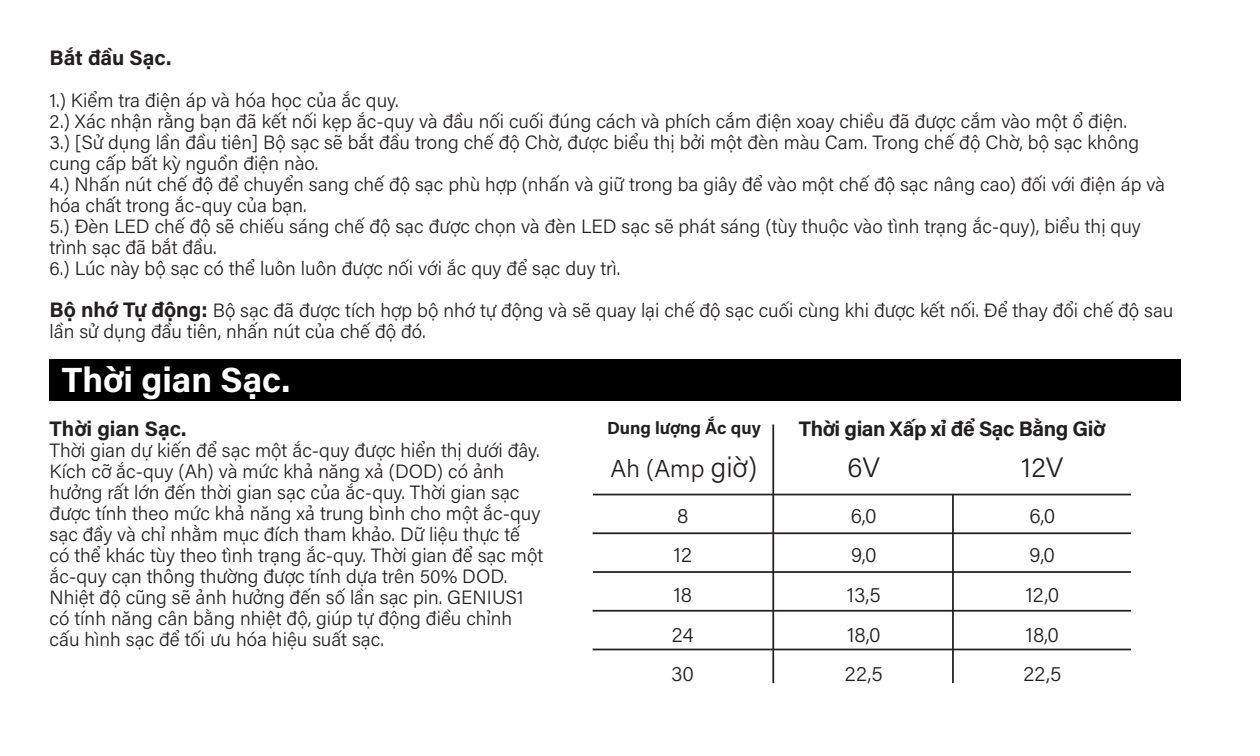
<style>
.page{position:relative;width:1260px;height:756px;background:#fff}
.page>*{position:absolute;margin:0;border:0;box-sizing:border-box;transform-origin:0 0}
.t1{font:700 35px "Acumin Pro";color:#fff}
.t2{font:300 28px "Acumin Pro";color:#231f20}
.t3{font:300 24.5px "Acumin Pro";color:#231f20}
.t4{font:700 21px "Acumin Pro";letter-spacing:-.015em;color:#231f20}
.t5{font:300 21px "Acumin Pro";color:#231f20}
.t6{font:300 19.25px/21px "Acumin Pro";color:#231f20}
.t7{font:700 17.5px "Acumin Pro";color:#231f20}
.s1{font-weight:700;font-size:21px}
.s2{font-size:28px}
</style>
<div class="page">
<hr style="left:593px;top:494px;width:538px;height:1px;background:#231f20">
<hr style="left:593px;top:532px;width:538px;height:2px;background:#231f20">
<hr style="left:593px;top:610px;width:538px;height:2px;background:#231f20">
<hr style="left:593px;top:649px;width:538px;height:1px;background:#231f20">
<hr style="left:593px;top:571px;width:538px;height:2px;background:#231f20">
<hr style="left:772px;top:424px;width:2px;height:259px;background:#231f20">
<hr style="left:952px;top:494px;width:2px;height:189px;background:#231f20">
<div style="left:50px;top:359px;width:1131px;height:41px;background:#000"></div>
<p class="t4" style="left:50px;top:43px;width:123px">Bắt đầu Sạc.</p>
<p class="t6" style="left:50px;top:89px;width:351px">1.) Kiểm tra điện áp và hóa học của ắc quy.</p>
<p class="t6" style="left:50px;top:110px;width:1079px">2.) Xác nhận rằng bạn đã kết nối kẹp ắc-quy và đầu nối cuối đúng cách và phích cắm điện xoay chiều đã được cắm vào một ổ điện.</p>
<p class="t6" style="left:50px;top:131px;width:1091px">3.) [Sử dụng lần đầu tiên] Bộ sạc sẽ bắt đầu trong chế độ Chờ, được biểu thị bởi một đèn màu Cam. Trong chế độ Chờ, bộ sạc không cung cấp bất kỳ nguồn điện nào.</p>
<p class="t6" style="left:50px;top:173px;width:1117px">4.) Nhấn nút chế độ để chuyển sang chế độ sạc phù hợp (nhấn và giữ trong ba giây để vào một chế độ sạc nâng cao) đối với điện áp và hóa chất trong ắc-quy của bạn.</p>
<p class="t6" style="left:50px;top:215px;width:1093px">5.) Đèn LED chế độ sẽ chiếu sáng chế độ sạc được chọn và đèn LED sạc sẽ phát sáng (tùy thuộc vào tình trạng ắc-quy), biểu thị quy trình sạc đã bắt đầu.</p>
<p class="t6" style="left:50px;top:257px;width:572px">6.) Lúc này bộ sạc có thể luôn luôn được nối với ắc quy để sạc duy trì.</p>
<p class="t6" style="left:50px;top:299px;width:1125px"><span class="s1">Bộ nhớ Tự động:</span> Bộ sạc đã được tích hợp bộ nhớ tự động và sẽ quay lại chế độ sạc cuối cùng khi được kết nối. Để thay đổi chế độ sau lần sử dụng đầu tiên, nhấn nút của chế độ đó.</p>
<p class="t1" style="left:62px;top:355px;width:230px">Thời gian Sạc.</p>
<p class="t4" style="left:50px;top:414px;width:138px">Thời gian Sạc.</p>
<p class="t6" style="left:50px;top:439px;width:495px">Thời gian dự kiến để sạc một ắc-quy được hiển thị dưới đây.<br>Kích cỡ ắc-quy (Ah) và mức khả năng xả (DOD) có ảnh hưởng rất lớn đến thời gian sạc của ắc-quy. Thời gian sạc được tính theo mức khả năng xả trung bình cho một ắc-quy sạc đầy và chỉ nhằm mục đích tham khảo. Dữ liệu thực tế có thể khác tùy theo tình trạng ắc-quy. Thời gian để sạc một ắc-quy cạn thông thường được tính dựa trên 50% DOD.<br>Nhiệt độ cũng sẽ ảnh hưởng đến số lần sạc pin. GENIUS1 có tính năng cân bằng nhiệt độ, giúp tự động điều chỉnh cấu hình sạc để tối ưu hóa hiệu suất sạc.</p>
<p class="t7" style="left:607px;top:415px;width:155px">Dung lượng Ắc quy</p>
<p class="t4" style="left:799px;top:414px;width:308px">Thời gian Xấp xỉ để Sạc Bằng Giờ</p>
<p class="t2" style="left:847px;top:448px;width:34px">6V</p>
<p class="t5" style="left:677px;top:501px;width:13px">8</p>
<p class="t5" style="left:674px;top:541px;width:20px">12</p>
<p class="t5" style="left:673px;top:580px;width:20px">18</p>
<p class="t5" style="left:672px;top:620px;width:23px">24</p>
<p class="t5" style="left:671px;top:659px;width:24px">30</p>
<p class="t3" style="left:610px;top:452px;width:148px">Ah (Amp <span class="s2">giờ)</span></p>
<p class="t2" style="left:1021px;top:448px;width:44px">12V</p>
<p class="t5" style="left:851px;top:501px;width:28px">6,0</p>
<p class="t5" style="left:851px;top:541px;width:27px">9,0</p>
<p class="t5" style="left:847px;top:580px;width:35px">13,5</p>
<p class="t5" style="left:847px;top:620px;width:35px">18,0</p>
<p class="t5" style="left:845px;top:659px;width:40px">22,5</p>
<p class="t5" style="left:1029px;top:501px;width:28px">6,0</p>
<p class="t5" style="left:1030px;top:541px;width:27px">9,0</p>
<p class="t5" style="left:1025px;top:580px;width:35px">12,0</p>
<p class="t5" style="left:1026px;top:620px;width:35px">18,0</p>
<p class="t5" style="left:1023px;top:659px;width:40px">22,5</p>
</div>
